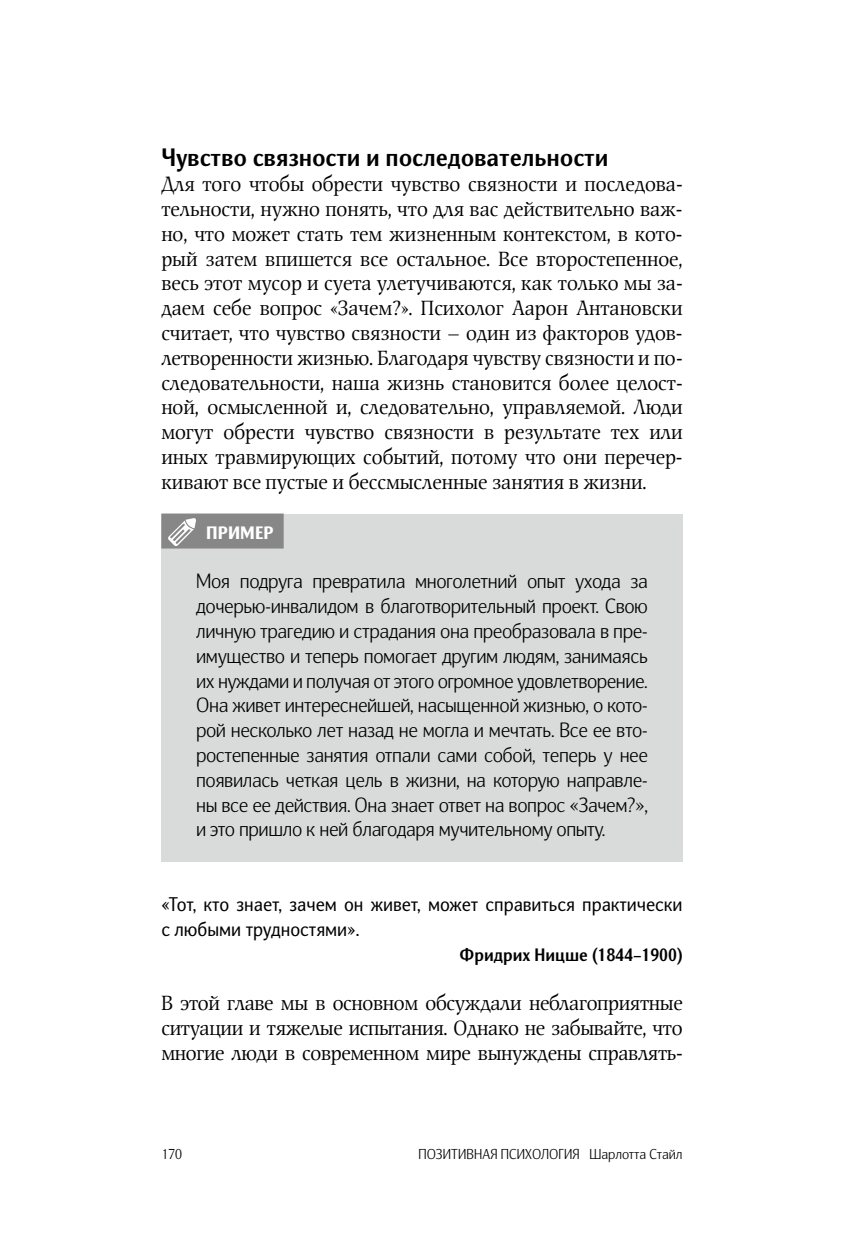
<style>
.page{position:relative;width:844px;height:1251px;background:#fff}
.page>*{position:absolute;margin:0;border:0;box-sizing:border-box;transform-origin:0 0}
.t1{font:700 24.5px "Nat Grotesk";color:#000}
.t2{font:20.12px/24.8px "Nat Flight";letter-spacing:-.015em;color:#000;text-align:justify}
.t3{font:300 20.12px/24.8px "Nat Grotesk";letter-spacing:-.015em;color:#000;text-align:justify}
.t4{font:19.25px/24.8px "Nat Grotesk";color:#000}
.t5{font:700 17.5px "Nat Grotesk";color:#000}
.t6{font:900 17.5px "Nat Grotesk";letter-spacing:.01em;color:#fff}
.t7{font:300 14px "Nat Grotesk";color:#000}
</style>
<div class="page">
<div style="left:161px;top:513px;width:521px;height:348px;background:#d9dada"></div>
<div style="left:161px;top:513px;width:122px;height:35px;background:#868786"></div>
<svg style="left:168px;top:518px;width:28px;height:28px"></svg>
<p class="t1" style="left:161px;top:142px;width:448px">Чувство связности и последовательности</p>
<p class="t2" style="left:161px;top:172px;width:522px">Для того чтобы обрести чувство связности и последова&shy;тельности, нужно понять, что для вас действительно важ&shy;но, что может стать тем жизненным контекстом, в кото&shy;рый затем впишется все остальное. Все второстепенное, весь этот мусор и суета улетучиваются, как только мы за&shy;даем себе вопрос «Зачем?». Психолог Аарон Антановски считает, что чувство связности – один из факторов удов&shy;летворенности жизнью. Благодаря чувству связности и по&shy;следовательности, наша жизнь становится более целост&shy;ной, осмысленной и, следовательно, управляемой. Люди могут обрести чувство связности в результате тех или иных травмирующих событий, потому что они перечер&shy;кивают все пустые и бессмысленные занятия в жизни.</p>
<p class="t6" style="left:206px;top:521px;width:67px">Пример</p>
<p class="t3" style="left:196px;top:570px;width:453px">Моя подруга превратила многолетний опыт ухода за дочерью-инвалидом в благотворительный проект. Свою личную трагедию и страдания она преобразовала в пре&shy;имущество и теперь помогает другим людям, занимаясь их нуждами и получая от этого огромное удовлетворение.<br>Она живет интереснейшей, насыщенной жизнью, о кото&shy;рой несколько лет назад не могла и мечтать. Все ее вто&shy;ростепенные занятия отпали сами собой, теперь у нее появилась четкая цель в жизни, на которую направле&shy;ны все ее действия. Она знает ответ на вопрос «Зачем?», и это пришло к ней благодаря мучительному опыту.</p>
<p class="t4" style="left:161px;top:892px;width:522px">«Тот, кто знает, зачем он живет, может справиться практически с любыми трудностями».</p>
<p class="t5" style="left:459px;top:943px;width:224px">Фридрих Ницше (1844–1900)</p>
<p class="t2" style="left:161px;top:991px;width:522px">В этой главе мы в основном обсуждали неблагоприятные ситуации и тяжелые испытания. Однако не забывайте, что многие люди в современном мире вынуждены справлять-</p>
<p class="t7" style="left:161px;top:1145px;width:22px">170</p>
<p class="t7" style="left:418px;top:1145px;width:265px">ПОЗИТИВНАЯ ПСИХОЛОГИЯ Шарлотта Стайл</p>
</div>
